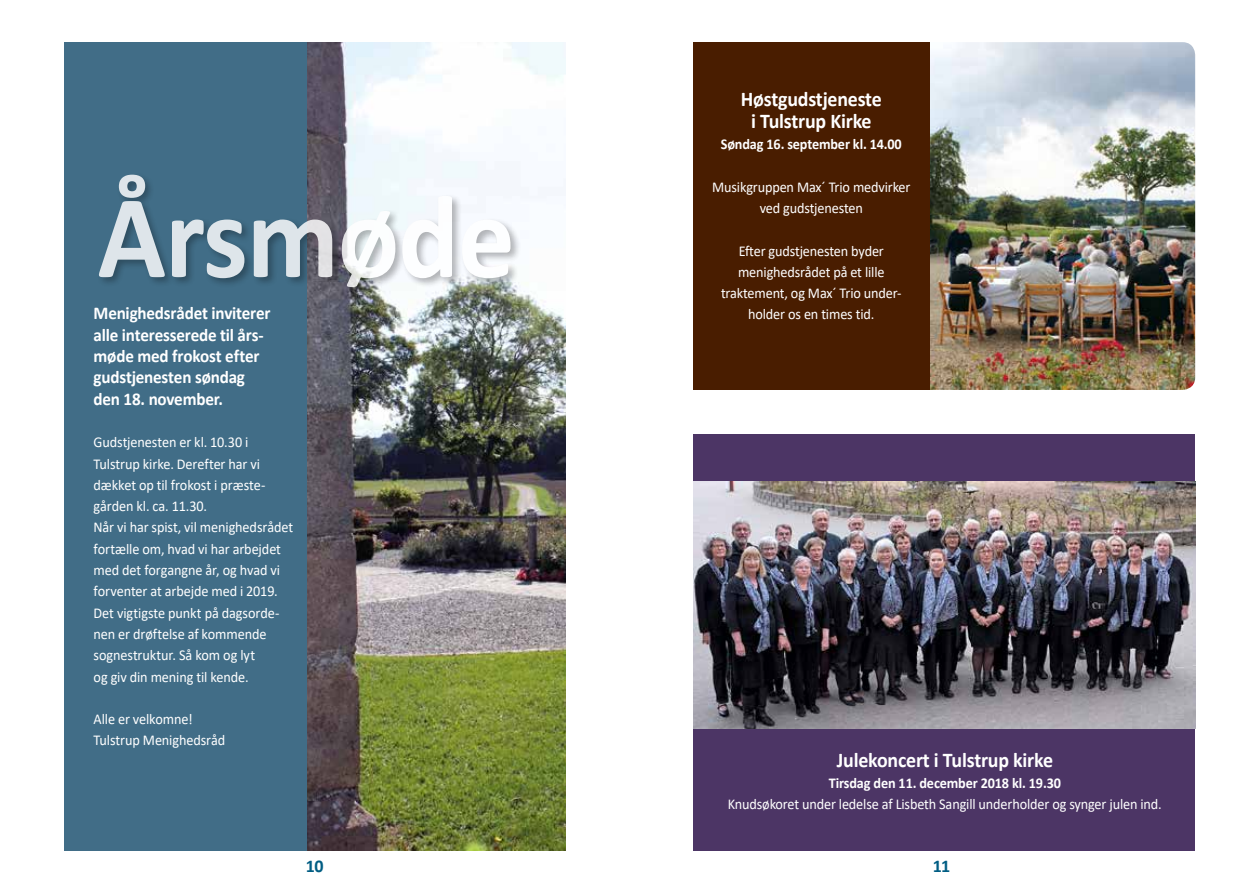
<style>
.page{position:relative;width:1259px;height:893px;background:#fff}
.page>*{position:absolute;margin:0;border:0;box-sizing:border-box;transform-origin:0 0}
.t1{font:700 119.4px "Calibri";letter-spacing:-.01em;color:#fff;scale:.95 1}
.t2{font:700 21px/21.3px "Calibri";letter-spacing:-.01em;color:#fff;text-align:center;scale:.95 1}
.t3{font:700 18px/21.3px "Calibri";letter-spacing:-.01em;color:#fff;scale:.95 1}
.t4{font:700 18px "Calibri";color:#005d83}
.t5{font:15px/21.3px "Calibri";letter-spacing:-.01em;color:#fff;text-align:center;scale:.95 1}
.t6{font:700 15px "Calibri";letter-spacing:-.01em;color:#fff;scale:.95 1}
</style>
<div class="page">
<img style="left:306px;top:43px;width:260px;height:808px">
<img style="left:929px;top:42px;width:266px;height:348px">
<div style="left:693px;top:42px;width:236px;height:348px;background:#491d00"></div>
<div style="left:693px;top:434px;width:502px;height:416px;background:#4c3565"></div>
<img style="left:693px;top:482px;width:502px;height:247px">
<div style="left:64px;top:42px;width:242px;height:809px;background:#416d87"></div>
<div style="left:97px;top:173px;width:425px;height:125px;background:#000;opacity:.35"></div>
<h1 class="t1" style="left:97px;top:153px;width:441px">Årsmøde</h1>
<p class="t3" style="left:94px;top:303px;width:188px">Menighedsrådet inviterer alle interesserede til års&shy;møde med frokost efter gudstjenesten søndag den 18. november.</p>
<p class="t5" style="left:94px;top:431px;width:212px;text-align:left">Gudstjenesten er kl. 10.30 i<br>Tulstrup kirke. Derefter har vi dækket op til frokost i præste&shy;gården kl. ca. 11.30.<br>Når vi har spist, vil menighedsrådet fortælle om, hvad vi har arbejdet med det forgangne år, og hvad vi forventer at arbejde med i 2019.<br>Det vigtigste punkt på dagsorde&shy;nen er drøftelse af kommende sognestruktur. Så kom og lyt<br>og giv din mening til kende.</p>
<p class="t5" style="left:94px;top:708px;width:140px;text-align:left">Alle er velkomne!<br>Tulstrup Menighedsråd</p>
<h2 class="t2" style="left:741px;top:89px;width:150px">Høstgudstjeneste i Tulstrup Kirke</h2>
<p class="t6" style="left:721px;top:133px;width:192px">Søndag 16. september kl. 14.00</p>
<p class="t5" style="left:712px;top:176px;width:210px">Musikgruppen Max´ Trio medvirker ved gudstjenesten</p>
<p class="t5" style="left:721px;top:240px;width:192px">Efter gudstjenesten byder menighedsrådet på et lille traktement, og Max´ Trio under&shy;holder os en times tid.</p>
<h2 class="t2" style="left:837px;top:749px;width:229px">Julekoncert i Tulstrup kirke</h2>
<p class="t6" style="left:829px;top:772px;width:246px">Tirsdag den 11. december 2018 kl. 19.30</p>
<p class="t5" style="left:728px;top:793px;width:458px">Knudsøkoret under ledelse af Lisbeth Sangill underholder og synger julen ind.</p>
<p class="t4" style="left:306px;top:854px;width:19px">10</p>
<p class="t4" style="left:932px;top:854px;width:19px">11</p>
</div>
